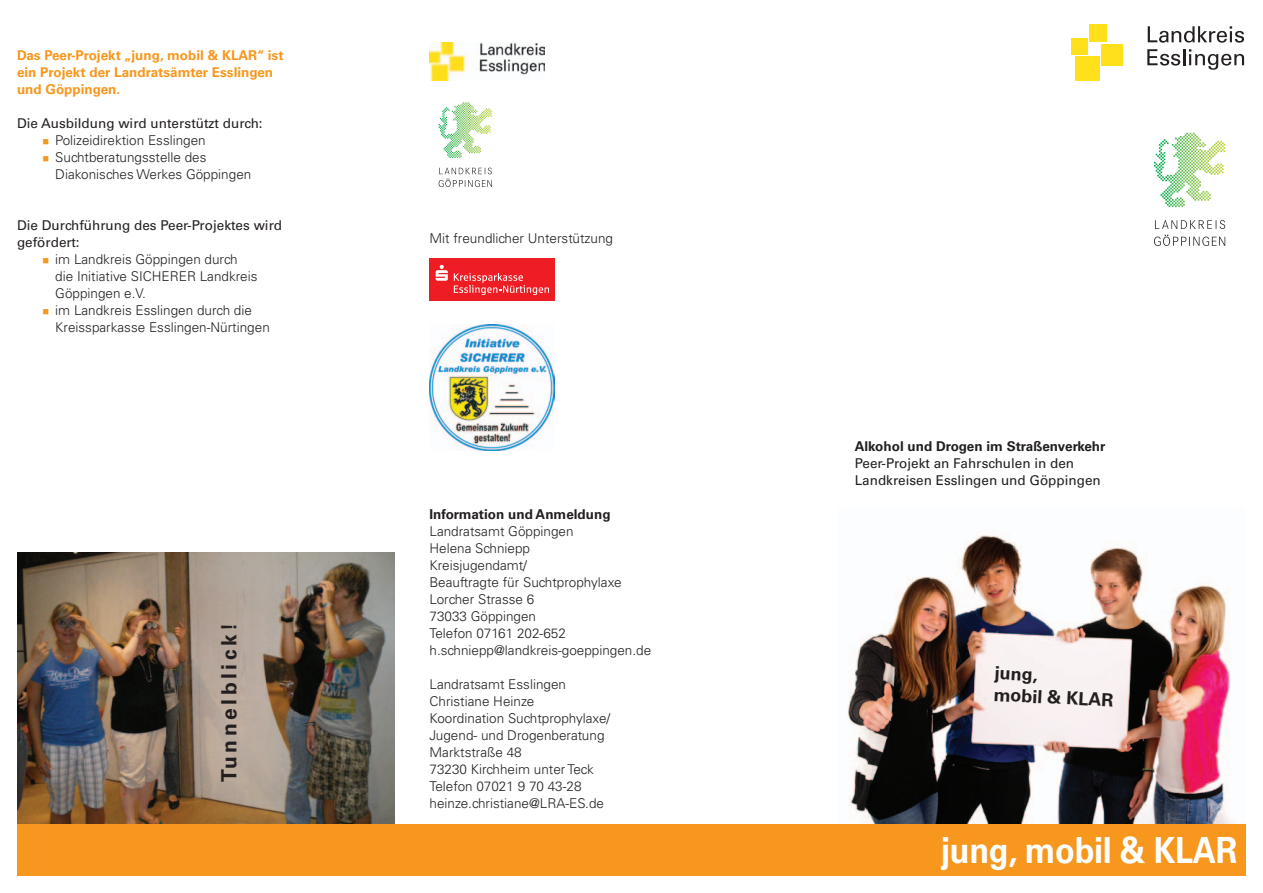
<style>
.page{position:relative;width:1263px;height:893px;background:#fff}
.page>*{position:absolute;margin:0;border:0;box-sizing:border-box;transform-origin:0 0}
.t1{font:700 36px "Univers LT Std";letter-spacing:-.01em;color:#fff;scale:.9 1}
.t2{font:700 21px "Univers LT Std";letter-spacing:.17em;color:#231f20}
.t3{font:700 18px/21.6px "Univers LT Std";color:#231f20}
.t4{font:300 13.5px/17px "Univers LT Std";color:#231f20}
.t5{font:13.5px/17px "Univers LT Std";color:#231f20}
.t6{font:700 13.5px/17px "Univers LT Std";color:#f7971d}
.t7{font:700 13.5px "Univers LT Std";color:#231f20}
.s1{color:#f7971d}
</style>
<div class="page">
<div style="left:17px;top:825px;width:1229px;height:51px;background:#f7971d"></div>
<img style="left:429px;top:43px;width:116px;height:37px">
<div style="left:1072px;top:38px;width:16px;height:16px;background:#ffe01b"></div>
<div style="left:1075px;top:56px;width:25px;height:25px;background:#ffe01b"></div>
<div style="left:1101px;top:44px;width:22px;height:21px;background:#ffe01b"></div>
<div style="left:1089px;top:24px;width:18px;height:18px;background:#ffe01b"></div>
<svg style="left:1148px;top:26px;width:96px;height:17px"></svg>
<svg style="left:1147px;top:49px;width:97px;height:21px"></svg>
<img style="left:848px;top:535px;width:385px;height:289px">
<svg style="left:1154px;top:132px;width:72px;height:114px"></svg>
<svg style="left:1154px;top:220px;width:71px;height:26px"></svg>
<svg style="left:1159px;top:133px;width:66px;height:16px"></svg>
<svg style="left:438px;top:114px;width:54px;height:71px"></svg>
<svg style="left:439px;top:168px;width:53px;height:19px"></svg>
<svg style="left:442px;top:102px;width:50px;height:12px"></svg>
<div style="left:429px;top:259px;width:126px;height:42px;background:#ee1d23"></div>
<svg style="left:436px;top:265px;width:12px;height:16px"></svg>
<svg style="left:454px;top:273px;width:95px;height:22px"></svg>
<img style="left:429px;top:325px;width:126px;height:125px">
<img style="left:17px;top:553px;width:377px;height:271px">
<p class="t6" style="left:17px;top:46px;width:268px">Das Peer-Projekt „jung, mobil &amp; KLAR“ ist ein Projekt der Landratsämter Esslingen und Göppingen.</p>
<p class="t5" style="left:17px;top:114px;width:247px">Die Ausbildung wird unterstützt durch:</p>
<p class="t4" style="left:43px;top:131px;width:165px"><span class="s1">■</span> Polizeidirektion Esslingen</p>
<p class="t4" style="left:55px;top:148px;width:198px;text-indent:-13px"><span class="s1">■</span> Suchtberatungsstelle des<br>Diakonisches Werkes Göppingen</p>
<p class="t5" style="left:17px;top:216px;width:267px">Die Durchführung des Peer-Projektes wird gefördert:</p>
<p class="t4" style="left:55px;top:250px;width:204px;text-indent:-13px"><span class="s1">■</span> im Landkreis Göppingen durch die Initiative SICHERER Landkreis<br>Göppingen e.V.</p>
<p class="t4" style="left:55px;top:301px;width:216px;text-indent:-13px"><span class="s1">■</span> im Landkreis Esslingen durch die<br>Kreissparkasse Esslingen-Nürtingen</p>
<h2 class="t2" style="left:217px;top:782px;width:161px;rotate:-90deg">Tunnelblick!</h2>
<p class="t4" style="left:429px;top:230px;width:185px">Mit freundlicher Unterstützung</p>
<p class="t7" style="left:429px;top:506px;width:183px">Information und Anmeldung</p>
<p class="t4" style="left:429px;top:523px;width:223px">Landratsamt Göppingen<br>Helena Schniepp<br>Kreisjugendamt/<br>Beauftragte für Suchtprophylaxe<br>Lorcher Strasse 6<br>73033 Göppingen<br>Telefon 07161 202-652 h.schniepp@landkreis-goeppingen.de</p>
<p class="t4" style="left:429px;top:676px;width:182px">Landratsamt Esslingen<br>Christiane Heinze<br>Koordination Suchtprophylaxe/<br>Jugend- und Drogenberatung<br>Marktstraße 48<br>73230 Kirchheim unter Teck<br>Telefon 07021 9 70 43-28 heinze.christiane@LRA-ES.de</p>
<p class="t7" style="left:855px;top:438px;width:252px">Alkohol und Drogen im Straßenverkehr</p>
<p class="t5" style="left:855px;top:455px;width:248px">Peer-Projekt an Fahrschulen in den<br>Landkreisen Esslingen und Göppingen</p>
<h3 class="t3" style="left:995px;top:662px;width:122px;rotate:3deg">jung,<br>mobil &amp; KLAR</h3>
<h1 class="t1" style="left:941px;top:829px;width:331px">jung, mobil &amp; KLAR</h1>
</div>
